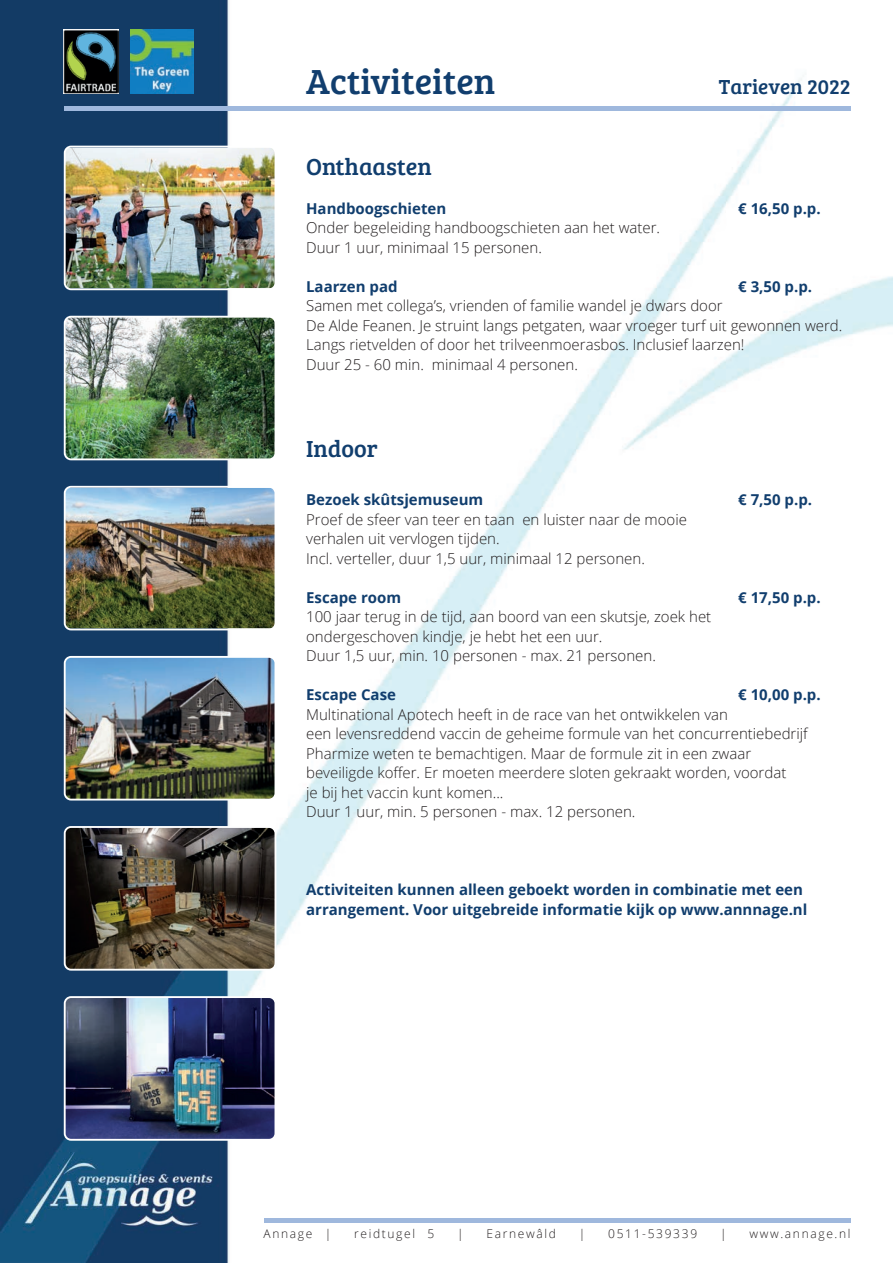
<style>
.page{position:relative;width:893px;height:1263px;background:#fff}
.page>*{position:absolute;margin:0;border:0;box-sizing:border-box;transform-origin:0 0}
.t1{font:36px "Bree Serif";color:#113e6e}
.t2{font:24px "Bree Serif";color:#113e6e}
.t3{font:21px "Bree Serif";color:#113e6e}
.t4{font:300 15px/19.5px "Open Sans";color:#231f20}
.t5{font:700 15px/19.5px "Open Sans";color:#113e6e}
.t6{font:300 12px "Open Sans";letter-spacing:.14em;color:#231f20}
</style>
<div class="page">
<img style="left:0;top:0;width:893px;height:1263px">
<img style="left:65px;top:317px;width:210px;height:142px">
<div style="left:64px;top:316px;width:212px;height:144px;border:2px solid #fff;border-radius:6px"></div>
<img style="left:67px;top:149px;width:206px;height:138px">
<div style="left:64px;top:146px;width:212px;height:144px;border:2px solid #fff;border-radius:6px"></div>
<div style="left:64px;top:106px;width:786px;height:5px;background:#9fb8dd"></div>
<img style="left:65px;top:657px;width:210px;height:142px">
<div style="left:64px;top:656px;width:212px;height:144px;border:2px solid #fff;border-radius:6px"></div>
<hr style="left:264px;top:1218px;width:586px;height:4px;background:#9fb8dd">
<img style="left:65px;top:997px;width:210px;height:143px">
<div style="left:64px;top:996px;width:212px;height:145px;border:2px solid #fff;border-radius:6px"></div>
<img style="left:65px;top:827px;width:210px;height:141px">
<div style="left:64px;top:826px;width:212px;height:145px;border:2px solid #fff;border-radius:6px"></div>
<img style="left:64px;top:30px;width:54px;height:64px">
<img style="left:130px;top:30px;width:63px;height:64px">
<img style="left:67px;top:489px;width:206px;height:138px">
<div style="left:64px;top:486px;width:212px;height:144px;border:2px solid #fff;border-radius:6px"></div>
<h1 class="t1" style="left:306px;top:55px;width:191px">Activiteiten</h1>
<h3 class="t3" style="left:719px;top:71px;width:133px">Tarieven 2022</h3>
<h2 class="t2" style="left:306px;top:149px;width:127px">Onthaasten</h2>
<p class="t5" style="left:306px;top:198px;width:142px">Handboogschieten</p>
<p class="t5" style="left:738px;top:198px;width:84px">€ 16,50 p.p.</p>
<p class="t4" style="left:306px;top:218px;width:356px">Onder begeleiding handboogschieten aan het water.<br>Duur 1 uur, minimaal 15 personen.</p>
<p class="t5" style="left:306px;top:276px;width:93px">Laarzen pad</p>
<p class="t5" style="left:738px;top:276px;width:75px">€ 3,50 p.p.</p>
<p class="t4" style="left:306px;top:296px;width:538px">Samen met collega’s, vrienden of familie wandel je dwars door<br>De Alde Feanen. Je struint langs petgaten, waar vroeger turf uit gewonnen werd.<br>Langs rietvelden of door het trilveenmoerasbos. Inclusief laarzen!<br>Duur 25 - 60 min. minimaal 4 personen.</p>
<h2 class="t2" style="left:306px;top:431px;width:73px">Indoor</h2>
<p class="t5" style="left:306px;top:490px;width:179px">Bezoek skûtsjemuseum</p>
<p class="t5" style="left:738px;top:490px;width:75px">€ 7,50 p.p.</p>
<p class="t4" style="left:306px;top:509px;width:382px">Proef de sfeer van teer en taan en luister naar de mooie verhalen uit vervlogen tijden.<br>Incl. verteller, duur 1,5 uur, minimaal 12 personen.</p>
<p class="t5" style="left:306px;top:587px;width:96px">Escape room</p>
<p class="t5" style="left:738px;top:587px;width:84px">€ 17,50 p.p.</p>
<p class="t4" style="left:306px;top:607px;width:407px">100 jaar terug in de tijd, aan boord van een skutsje, zoek het ondergeschoven kindje, je hebt het een uur.<br>Duur 1,5 uur, min. 10 personen - max. 21 personen.</p>
<p class="t5" style="left:306px;top:685px;width:91px">Escape Case</p>
<p class="t5" style="left:738px;top:685px;width:84px">€ 10,00 p.p.</p>
<p class="t4" style="left:306px;top:704px;width:503px">Multinational Apotech heeft in de race van het ontwikkelen van<br>een levensreddend vaccin de geheime formule van het concurrentiebedrijf Pharmize weten te bemachtigen. Maar de formule zit in een zwaar beveiligde koffer. Er moeten meerdere sloten gekraakt worden, voordat<br>je bij het vaccin kunt komen...<br>Duur 1 uur, min. 5 personen - max. 12 personen.</p>
<p class="t5" style="left:306px;top:880px;width:503px">Activiteiten kunnen alleen geboekt worden in combinatie met een arrangement. Voor uitgebreide informatie kijk op www.annnage.nl</p>
<p class="t6" style="left:264px;top:1225px;width:69px">Annage |</p>
<p class="t6" style="left:354px;top:1225px;width:82px">reidtugel 5</p>
<p class="t6" style="left:457px;top:1225px;width:8px">|</p>
<p class="t6" style="left:486px;top:1225px;width:71px">Earnewâld</p>
<p class="t6" style="left:579px;top:1225px;width:8px">|</p>
<p class="t6" style="left:608px;top:1225px;width:90px">0511-539339</p>
<p class="t6" style="left:720px;top:1225px;width:8px">|</p>
<p class="t6" style="left:749px;top:1225px;width:103px">www.annage.nl</p>
</div>
